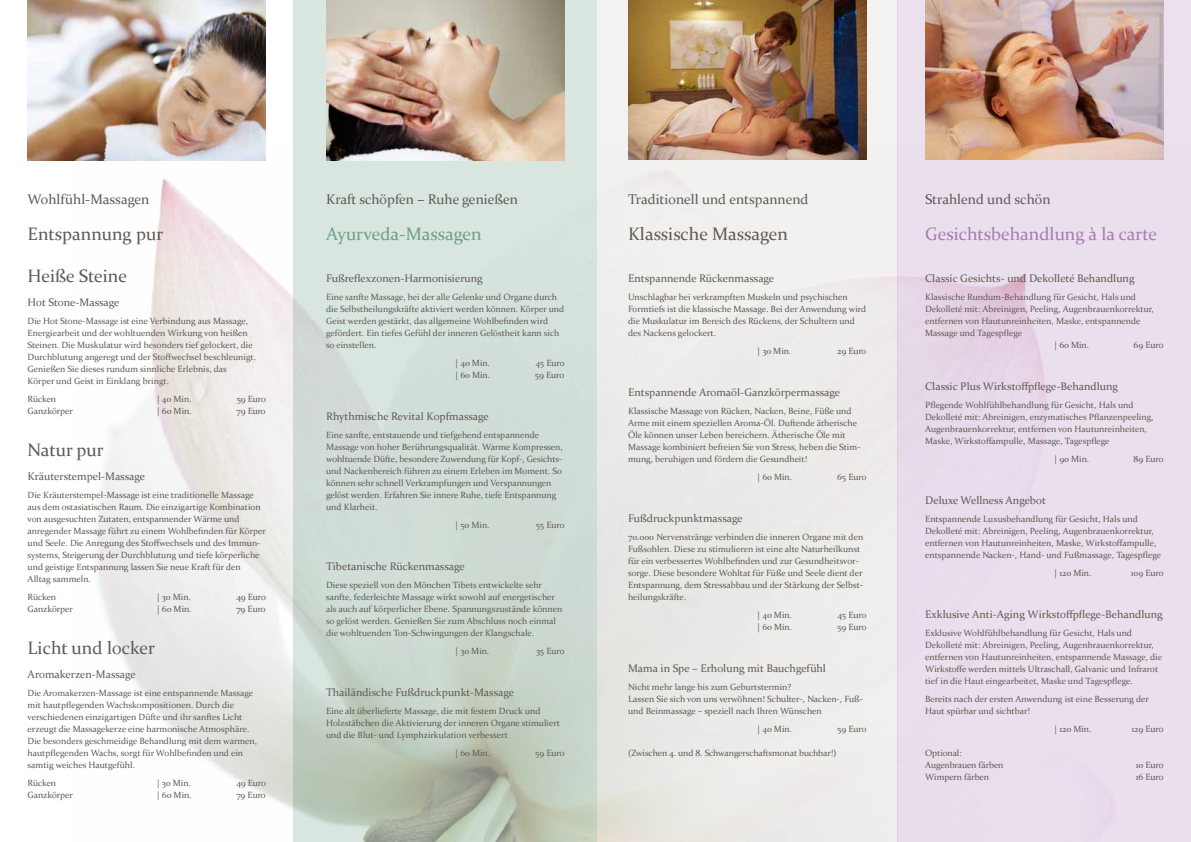
<style>
.page{position:relative;width:1191px;height:842px;background:#fff}
.page>*{position:absolute;margin:0;border:0;box-sizing:border-box;transform-origin:0 0}
.t1{font:18px "Constantia";color:#615c56}
.t2{font:18px "Constantia";color:#a67eb1}
.t3{font:18px "Constantia";color:#6fa088}
.t4{font:14px "Constantia";color:#615c56}
.t5{font:11px "Constantia";color:#615c56}
.t6{font:9px/12px "Constantia";color:#615c56}
</style>
<div class="page">
<img style="left:74px;top:160px;width:219px;height:649px">
<div style="left:597px;top:0;width:300px;height:842px;background:#eeebeb"></div>
<svg style="left:293px;top:0;width:304px;height:842px;background:#cdd9d1"></svg>
<div style="left:897px;top:0;width:294px;height:842px;background:#ebe1ee"></div>
<img style="left:925px;top:0;width:238px;height:160px">
<img style="left:628px;top:0;width:238px;height:160px">
<img style="left:326px;top:0;width:238px;height:160px">
<img style="left:28px;top:0;width:238px;height:160px">
<h2 class="t4" style="left:28px;top:190px;width:123px">Wohlfühl-Massagen</h2>
<h1 class="t1" style="left:28px;top:222px;width:137px">Entspannung pur</h1>
<h1 class="t1" style="left:28px;top:264px;width:101px">Heiße Steine</h1>
<p class="t5" style="left:28px;top:295px;width:93px">Hot Stone-Massage</p>
<p class="t6" style="left:28px;top:315px;width:230px">Die Hot Stone-Massage ist eine Verbindung aus Massage, Energiearbeit und der wohltuenden Wirkung von heißen Steinen. Die Muskulatur wird besonders tief gelockert, die Durchblutung angeregt und der Stoffwechsel beschleunigt.<br>Genießen Sie dieses rundum sinnliche Erlebnis, das<br>Körper und Geist in Einklang bringt.</p>
<p class="t6" style="left:28px;top:393px;width:30px">Rücken</p>
<p class="t6" style="left:157px;top:393px;width:36px">| 40 Min.</p>
<p class="t6" style="left:237px;top:393px;width:31px">59 Euro</p>
<p class="t6" style="left:28px;top:405px;width:47px">Ganzkörper</p>
<p class="t6" style="left:157px;top:405px;width:36px">| 60 Min.</p>
<p class="t6" style="left:236px;top:405px;width:31px">79 Euro</p>
<h1 class="t1" style="left:28px;top:438px;width:78px">Natur pur</h1>
<p class="t5" style="left:28px;top:469px;width:119px">Kräuterstempel-Massage</p>
<p class="t6" style="left:28px;top:489px;width:240px">Die Kräuterstempel-Massage ist eine traditionelle Massage aus dem ostasiatischen Raum. Die einzigartige Kombination von ausgesuchten Zutaten, entspannender Wärme und anregender Massage führt zu einem Wohlbefinden für Körper und Seele. Die Anregung des Stoffwechsels und des Immun&shy;systems, Steigerung der Durchblutung und tiefe körperliche und geistige Entspannung lassen Sie neue Kraft für den Alltag sammeln.</p>
<p class="t6" style="left:28px;top:591px;width:30px">Rücken</p>
<p class="t6" style="left:157px;top:591px;width:36px">| 30 Min.</p>
<p class="t6" style="left:236px;top:591px;width:31px">49 Euro</p>
<p class="t6" style="left:28px;top:603px;width:47px">Ganzkörper</p>
<p class="t6" style="left:157px;top:603px;width:36px">| 60 Min.</p>
<p class="t6" style="left:236px;top:603px;width:31px">79 Euro</p>
<h1 class="t1" style="left:28px;top:636px;width:129px">Licht und locker</h1>
<p class="t5" style="left:28px;top:667px;width:110px">Aromakerzen-Massage</p>
<p class="t6" style="left:28px;top:687px;width:231px">Die Aromakerzen-Massage ist eine entspannende Massage mit hautpflegenden Wachskompositionen. Durch die verschiedenen einzigartigen Düfte und ihr sanftes Licht erzeugt die Massagekerze eine harmonische Atmosphäre.<br>Die besonders geschmeidige Behandlung mit dem warmen, hautpflegenden Wachs, sorgt für Wohlbefinden und ein samtig weiches Hautgefühl.</p>
<p class="t6" style="left:28px;top:777px;width:30px">Rücken</p>
<p class="t6" style="left:157px;top:777px;width:36px">| 30 Min.</p>
<p class="t6" style="left:236px;top:777px;width:31px">49 Euro</p>
<p class="t6" style="left:28px;top:789px;width:47px">Ganzkörper</p>
<p class="t6" style="left:157px;top:789px;width:36px">| 60 Min.</p>
<p class="t6" style="left:236px;top:789px;width:31px">79 Euro</p>
<h2 class="t4" style="left:326px;top:190px;width:193px">Kraft schöpfen – Ruhe genießen</h2>
<h1 class="t3" style="left:326px;top:222px;width:157px">Ayurveda-Massagen</h1>
<p class="t5" style="left:326px;top:271px;width:158px">Fußreflexzonen-Harmonisierung</p>
<p class="t6" style="left:326px;top:291px;width:240px">Eine sanfte Massage, bei der alle Gelenke und Organe durch die Selbstheilungskräfte aktiviert werden können. Körper und Geist werden gestärkt, das allgemeine Wohlbefinden wird gefördert. Ein tiefes Gefühl der inneren Gelöstheit kann sich so einstellen.</p>
<p class="t6" style="left:455px;top:357px;width:36px">| 40 Min.</p>
<p class="t6" style="left:535px;top:357px;width:31px">45 Euro</p>
<p class="t6" style="left:455px;top:369px;width:36px">| 60 Min.</p>
<p class="t6" style="left:535px;top:369px;width:31px">59 Euro</p>
<p class="t5" style="left:326px;top:409px;width:164px">Rhythmische Revital Kopfmassage</p>
<p class="t6" style="left:326px;top:429px;width:238px">Eine sanfte, entstauende und tiefgehend entspannende Massage von hoher Berührungsqualität. Warme Kompressen, wohltuende Düfte, besondere Zuwendung für Kopf-, Gesichts&shy;und Nackenbereich führen zu einem Erleben im Moment. So können sehr schnell Verkrampfungen und Verspannungen gelöst werden. Erfahren Sie innere Ruhe, tiefe Entspannung und Klarheit.</p>
<p class="t6" style="left:455px;top:519px;width:36px">| 50 Min.</p>
<p class="t6" style="left:536px;top:519px;width:30px">55 Euro</p>
<p class="t5" style="left:326px;top:559px;width:140px">Tibetanische Rückenmassage</p>
<p class="t6" style="left:326px;top:579px;width:238px">Diese speziell von den Mönchen Tibets entwickelte sehr sanfte, federleichte Massage wirkt sowohl auf energetischer als auch auf körperlicher Ebene. Spannungszustände können so gelöst werden. Genießen Sie zum Abschluss noch einmal die wohltuenden Ton-Schwingungen der Klangschale.</p>
<p class="t6" style="left:455px;top:645px;width:36px">| 30 Min.</p>
<p class="t6" style="left:536px;top:645px;width:30px">35 Euro</p>
<p class="t5" style="left:326px;top:685px;width:189px">Thailändische Fußdruckpunkt-Massage</p>
<p class="t6" style="left:326px;top:705px;width:235px">Eine alt überlieferte Massage, die mit festem Druck und<br>Holzstäbchen die Aktivierung der inneren Organe stimuliert und die Blut- und Lymphzirkulation verbessert</p>
<p class="t6" style="left:455px;top:747px;width:36px">| 60 Min.</p>
<p class="t6" style="left:535px;top:747px;width:31px">59 Euro</p>
<h2 class="t4" style="left:628px;top:190px;width:182px">Traditionell und entspannend</h2>
<h1 class="t1" style="left:628px;top:222px;width:161px">Klassische Massagen</h1>
<p class="t5" style="left:628px;top:271px;width:148px">Entspannende Rückenmassage</p>
<p class="t6" style="left:628px;top:291px;width:240px">Unschlagbar bei verkrampften Muskeln und psychischen Formtiefs ist die klassische Massage. Bei der Anwendung wird die Muskulatur im Bereich des Rückens, der Schultern und des Nackens gelockert.</p>
<p class="t6" style="left:757px;top:345px;width:36px">| 30 Min.</p>
<p class="t6" style="left:837px;top:345px;width:31px">29 Euro</p>
<p class="t5" style="left:628px;top:385px;width:213px">Entspannende Aromaöl-Ganzkörpermassage</p>
<p class="t6" style="left:628px;top:405px;width:234px">Klassische Massage von Rücken, Nacken, Beine, Füße und Arme mit einem speziellen Aroma-Öl. Duftende ätherische Öle können unser Leben bereichern. Ätherische Öle mit Massage kombiniert befreien Sie von Stress, heben die Stim&shy;mung, beruhigen und fördern die Gesundheit!</p>
<p class="t6" style="left:757px;top:471px;width:36px">| 60 Min.</p>
<p class="t6" style="left:837px;top:471px;width:31px">65 Euro</p>
<p class="t5" style="left:628px;top:511px;width:116px">Fußdruckpunktmassage</p>
<p class="t6" style="left:628px;top:531px;width:237px">70.000 Nervenstränge verbinden die inneren Organe mit den Fußsohlen. Diese zu stimulieren ist eine alte Naturheilkunst für ein verbessertes Wohlbefinden und zur Gesundheitsvor&shy;sorge. Diese besondere Wohltat für Füße und Seele dient der Entspannung, dem Stressabbau und der Stärkung der Selbst&shy;heilungskräfte.</p>
<p class="t6" style="left:757px;top:609px;width:36px">| 40 Min.</p>
<p class="t6" style="left:837px;top:609px;width:31px">45 Euro</p>
<p class="t6" style="left:757px;top:621px;width:36px">| 60 Min.</p>
<p class="t6" style="left:837px;top:621px;width:31px">59 Euro</p>
<p class="t5" style="left:628px;top:661px;width:199px">Mama in Spe – Erholung mit Bauchgefühl</p>
<p class="t6" style="left:628px;top:681px;width:236px">Nicht mehr lange bis zum Geburtstermin?<br>Lassen Sie sich von uns verwöhnen! Schulter-, Nacken-, Fuß&shy;und Beinmassage – speziell nach Ihren Wünschen</p>
<p class="t6" style="left:757px;top:723px;width:36px">| 40 Min.</p>
<p class="t6" style="left:837px;top:723px;width:31px">59 Euro</p>
<p class="t6" style="left:628px;top:747px;width:210px">(Zwischen 4. und 8. Schwangerschaftsmonat buchbar!)</p>
<h2 class="t4" style="left:925px;top:190px;width:127px">Strahlend und schön</h2>
<h1 class="t2" style="left:925px;top:222px;width:234px">Gesichtsbehandlung à la carte</h1>
<p class="t5" style="left:925px;top:271px;width:211px">Classic Gesichts- und Dekolleté Behandlung</p>
<p class="t6" style="left:925px;top:291px;width:212px">Klassische Rundum-Behandlung für Gesicht, Hals und</p>
<p class="t6" style="left:925px;top:303px;width:230px">Dekolleté mit: Abreinigen, Peeling, Augenbrauenkorrektur,</p>
<p class="t6" style="left:925px;top:315px;width:217px">entfernen von Hautunreinheiten, Maske, entspannende</p>
<p class="t6" style="left:925px;top:327px;width:98px">Massage und Tagespflege</p>
<p class="t6" style="left:1054px;top:339px;width:36px">| 60 Min.</p>
<p class="t6" style="left:1133px;top:339px;width:31px">69 Euro</p>
<p class="t5" style="left:925px;top:379px;width:194px">Classic Plus Wirkstoffpflege-Behandlung</p>
<p class="t6" style="left:925px;top:399px;width:230px">Pflegende Wohlfühlbehandlung für Gesicht, Hals und Dekolleté mit: Abreinigen, enzymatisches Pflanzenpeeling, Augenbrauenkorrektur, entfernen von Hautunreinheiten, Maske, Wirkstoffampulle, Massage, Tagespflege</p>
<p class="t6" style="left:1054px;top:453px;width:36px">| 90 Min.</p>
<p class="t6" style="left:1133px;top:453px;width:31px">89 Euro</p>
<p class="t5" style="left:925px;top:493px;width:122px">Deluxe Wellness Angebot</p>
<p class="t6" style="left:925px;top:513px;width:237px">Entspannende Luxusbehandlung für Gesicht, Hals und Dekolleté mit: Abreinigen, Peeling, Augenbrauenkorrektur, entfernen von Hautunreinheiten, Maske, Wirkstoffampulle, entspannende Nacken-, Hand- und Fußmassage, Tagespflege</p>
<p class="t6" style="left:1054px;top:567px;width:39px">| 120 Min.</p>
<p class="t6" style="left:1130px;top:567px;width:34px">109 Euro</p>
<p class="t5" style="left:925px;top:607px;width:239px">Exklusive Anti-Aging Wirkstoffpflege-Behandlung</p>
<p class="t6" style="left:925px;top:627px;width:238px">Exklusive Wohlfühlbehandlung für Gesicht, Hals und Dekolleté mit: Abreinigen, Peeling, Augenbrauenkorrektur, entfernen von Hautunreinheiten, entspannende Massage, die Wirkstoffe werden mittels Ultraschall, Galvanic und Infrarot tief in die Haut eingearbeitet, Maske und Tagespflege.</p>
<p class="t6" style="left:925px;top:693px;width:225px">Bereits nach der ersten Anwendung ist eine Besserung der<br>Haut spürbar und sichtbar!</p>
<p class="t6" style="left:1054px;top:723px;width:39px">| 120 Min.</p>
<p class="t6" style="left:1131px;top:723px;width:34px">129 Euro</p>
<p class="t6" style="left:925px;top:747px;width:80px">Optional:<br>Augenbrauen färben</p>
<p class="t6" style="left:1135px;top:759px;width:29px">10 Euro</p>
<p class="t6" style="left:925px;top:771px;width:65px">Wimpern färben</p>
<p class="t6" style="left:1135px;top:771px;width:29px">16 Euro</p>
</div>
